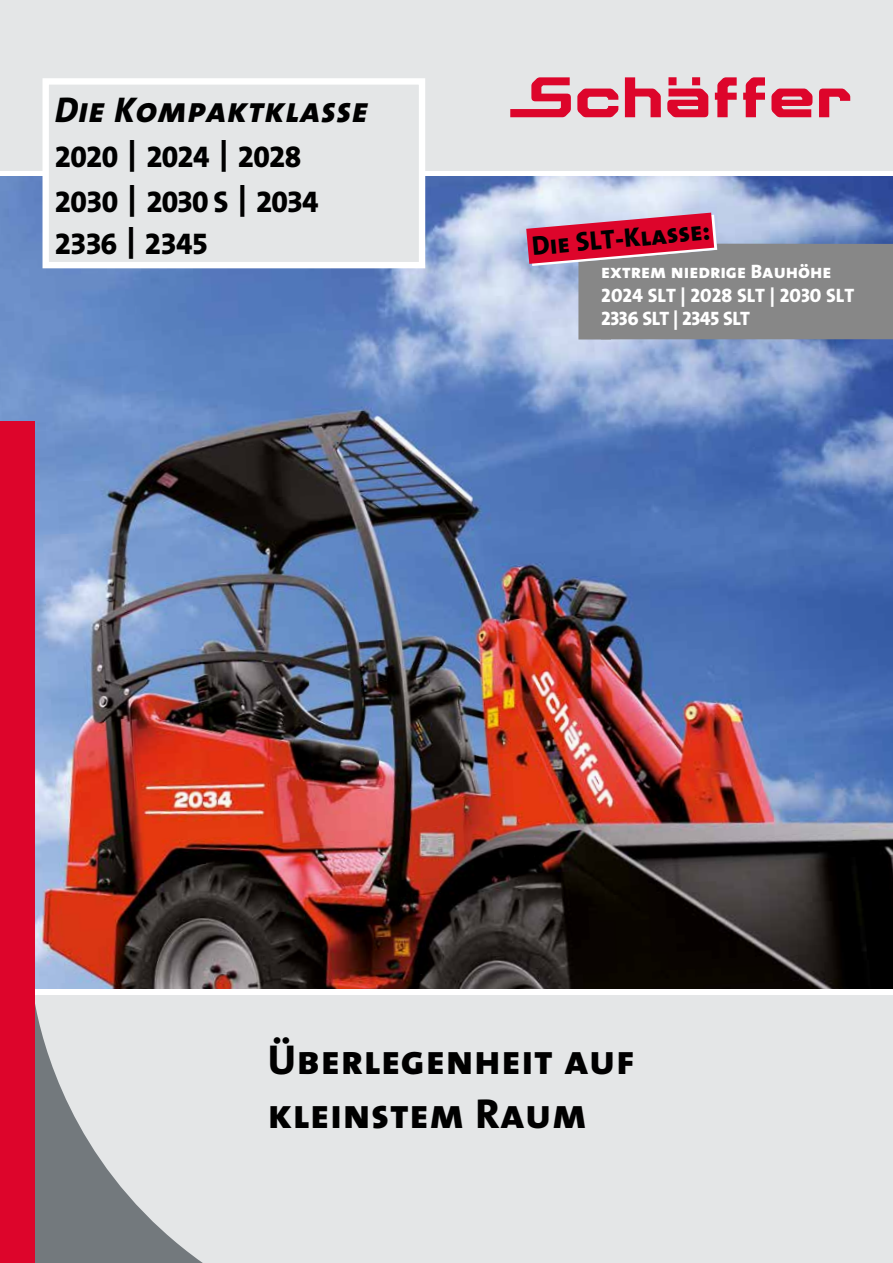
<style>
.page{position:relative;width:893px;height:1263px;background:#fff}
.page>*{position:absolute;margin:0;border:0;box-sizing:border-box;transform-origin:0 0}
.t1{font:42px/54px "The Mix Extra Bold Caps";letter-spacing:.015em;color:#000}
.t2{font:italic 36px "The Mix Extra Bold Caps";letter-spacing:.015em;color:#000}
.t3{font:30px/45px "The Mix Extra Bold Expert";letter-spacing:-.03em;color:#000}
.t4{font:27px "The Mix Extra Bold Caps";color:#000}
.t5{font:19.5px/23.4px "The Mix Extra Bold Caps";color:#fff}
.s1{font-family:"The Mix Extra Bold Caps"}
</style>
<div class="page">
<svg style="left:34px;top:995px;width:859px;height:268px;background:#dcdedf"></svg>
<div style="left:0;top:0;width:893px;height:170px;background:#e4e6e7"></div>
<img style="left:0;top:176px;width:893px;height:813px">
<div style="left:0;top:421px;width:34px;height:842px;background:#dd052b"></div>
<svg style="left:510px;top:77px;width:340px;height:40px"></svg>
<div style="left:43px;top:78px;width:382px;height:190px;background:#e4e6e7;border:6px solid #fff"></div>
<svg style="left:526px;top:213px;width:367px;height:126px;background:#9c8290"></svg>
<h2 class="t2" style="left:55px;top:87px;width:315px">Die Kompaktklasse</h2>
<h3 class="t3" style="left:55px;top:135px;width:265px">2020]2024]2028<br>2030]2030 <span class="s1">S</span>]2034</h3>
<h3 class="t3" style="left:55px;top:222px;width:155px">2336]2345</h3>
<h3 class="t4" style="left:530px;top:229px;width:180px;rotate:-5deg">Die SLT-Klasse:</h3>
<p class="t5" style="left:601px;top:260px;width:254px">extrem niedrige Bauhöhe<br>2024 SLT | 2028 SLT | 2030 SLT<br>2336 SLT | 2345 SLT</p>
<h1 class="t1" style="left:268px;top:1033px;width:368px">Überlegenheit auf kleinstem Raum</h1>
</div>
